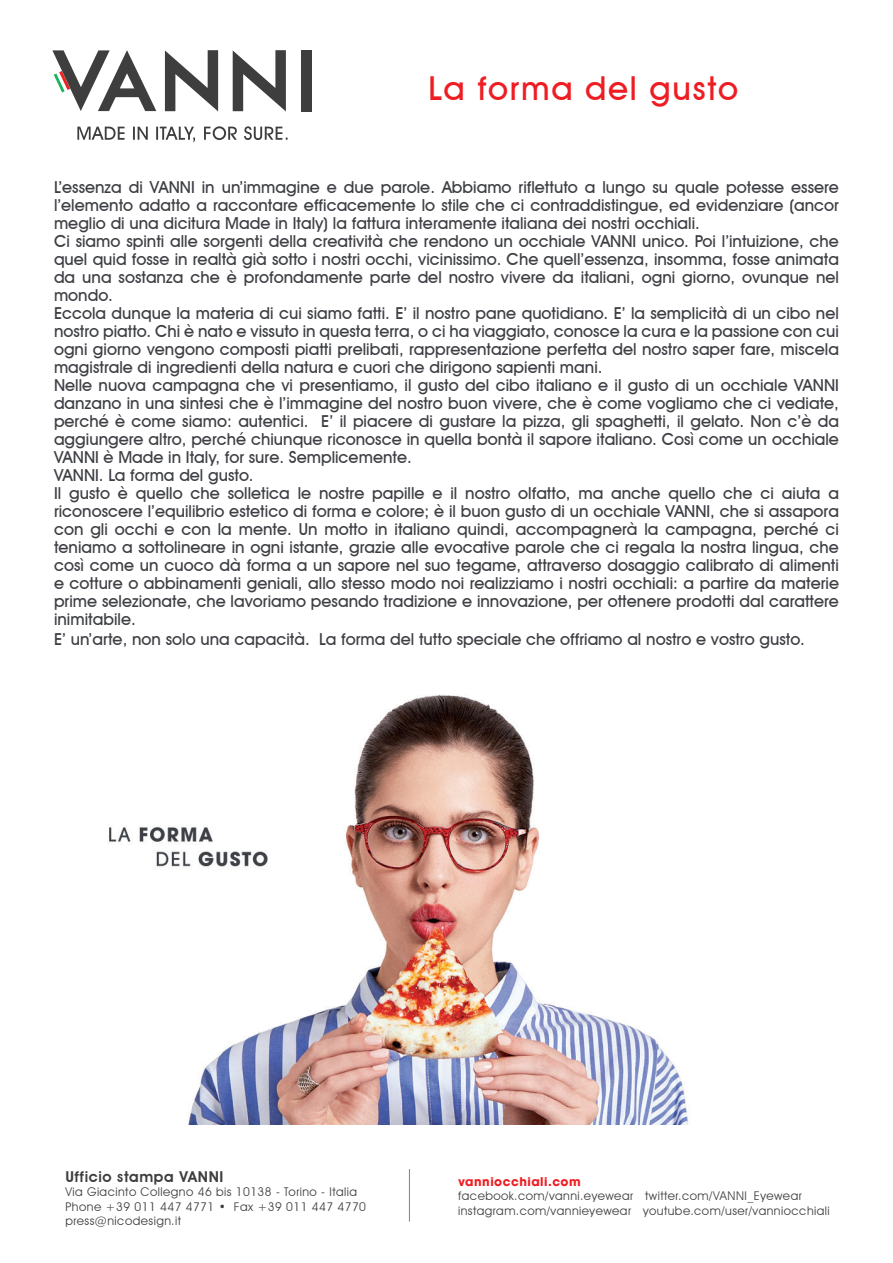
<style>
.page{position:relative;width:893px;height:1263px;background:#fff}
.page>*{position:absolute;margin:0;border:0;box-sizing:border-box;transform-origin:0 0}
.t1{font:500 33px "Avant Garde IT Cby BT";letter-spacing:.05em;color:#ee1d23}
.t2{font:500 16.5px/18px "Avant Garde IT Cby BT";color:#3d3f44;text-align:justify}
.t3{font:600 15px "Avant Garde IT Cby BT";letter-spacing:.04em;color:#3e3e3f}
.t4{font:12px "Avant Garde IT Cby BT";letter-spacing:.04em;color:#3e3e3f}
.t5{font:700 12px "Avant Garde LT";letter-spacing:.04em;color:#ee1d23}
</style>
<div class="page">
<hr style="left:409px;top:1169px;width:1px;height:52px;background:#808285">
<svg style="left:77px;top:126px;width:211px;height:16px"></svg>
<svg style="left:52px;top:50px;width:104px;height:61px"></svg>
<svg style="left:165px;top:50px;width:53px;height:61px"></svg>
<svg style="left:233px;top:50px;width:53px;height:61px"></svg>
<div style="left:302px;top:50px;width:10px;height:61px;background:#3e3e3f"></div>
<img style="left:109px;top:695px;width:580px;height:430px">
<p class="t1" style="left:428px;top:69px;width:311px">La forma del gusto</p>
<p class="t2" style="left:54px;top:178px;width:786px">L’essenza di VANNI in un’immagine e due parole. Abbiamo riflettuto a lungo su quale potesse essere l’elemento adatto a raccontare efficacemente lo stile che ci contraddistingue, ed evidenziare (ancor meglio di una dicitura Made in Italy) la fattura interamente italiana dei nostri occhiali.</p>
<p class="t2" style="left:54px;top:232px;width:786px">Ci siamo spinti alle sorgenti della creatività che rendono un occhiale VANNI unico. Poi l’intuizione, che quel quid fosse in realtà già sotto i nostri occhi, vicinissimo. Che quell’essenza, insomma, fosse animata da una sostanza che è profondamente parte del nostro vivere da italiani, ogni giorno, ovunque nel mondo.</p>
<p class="t2" style="left:54px;top:304px;width:786px">Eccola dunque la materia di cui siamo fatti. E’ il nostro pane quotidiano. E’ la semplicità di un cibo nel nostro piatto. Chi è nato e vissuto in questa terra, o ci ha viaggiato, conosce la cura e la passione con cui ogni giorno vengono composti piatti prelibati, rappresentazione perfetta del nostro saper fare, miscela magistrale di ingredienti della natura e cuori che dirigono sapienti mani.</p>
<p class="t2" style="left:54px;top:376px;width:786px">Nelle nuova campagna che vi presentiamo, il gusto del cibo italiano e il gusto di un occhiale VANNI danzano in una sintesi che è l’immagine del nostro buon vivere, che è come vogliamo che ci vediate, perché è come siamo: autentici. E’ il piacere di gustare la pizza, gli spaghetti, il gelato. Non c’è da aggiungere altro, perché chiunque riconosce in quella bontà il sapore italiano. Così come un occhiale VANNI è Made in Italy, for sure. Semplicemente.</p>
<p class="t2" style="left:54px;top:466px;width:201px">VANNI. La forma del gusto.</p>
<p class="t2" style="left:54px;top:484px;width:786px">Il gusto è quello che solletica le nostre papille e il nostro olfatto, ma anche quello che ci aiuta a riconoscere l’equilibrio estetico di forma e colore; è il buon gusto di un occhiale VANNI, che si assapora con gli occhi e con la mente. Un motto in italiano quindi, accompagnerà la campagna, perché ci teniamo a sottolineare in ogni istante, grazie alle evocative parole che ci regala la nostra lingua, che così come un cuoco dà forma a un sapore nel suo tegame, attraverso dosaggio calibrato di alimenti e cotture o abbinamenti geniali, allo stesso modo noi realizziamo i nostri occhiali: a partire da materie prime selezionate, che lavoriamo pesando tradizione e innovazione, per ottenere prodotti dal carattere inimitabile.</p>
<p class="t2" style="left:54px;top:630px;width:752px">E’ un’arte, non solo una capacità. La forma del tutto speciale che offriamo al nostro e vostro gusto.</p>
<p class="t3" style="left:65px;top:1167px;width:160px">Ufficio stampa VANNI</p>
<p class="t4" style="left:65px;top:1185px;width:293px">Via Giacinto Collegno 46 bis 10138 - Torino - Italia</p>
<p class="t4" style="left:65px;top:1199px;width:302px">Phone +39 011 447 4771 • Fax +39 011 447 4770</p>
<p class="t4" style="left:65px;top:1213px;width:117px">press@nicodesign.it</p>
<p class="t5" style="left:458px;top:1173px;width:124px">vanniocchiali.com</p>
<p class="t4" style="left:458px;top:1188px;width:345px">facebook.com/vanni.eyewear twitter.com/VANNI_Eyewear</p>
<p class="t4" style="left:458px;top:1203px;width:373px">instagram.com/vannieyewear youtube.com/user/vanniocchiali</p>
</div>
